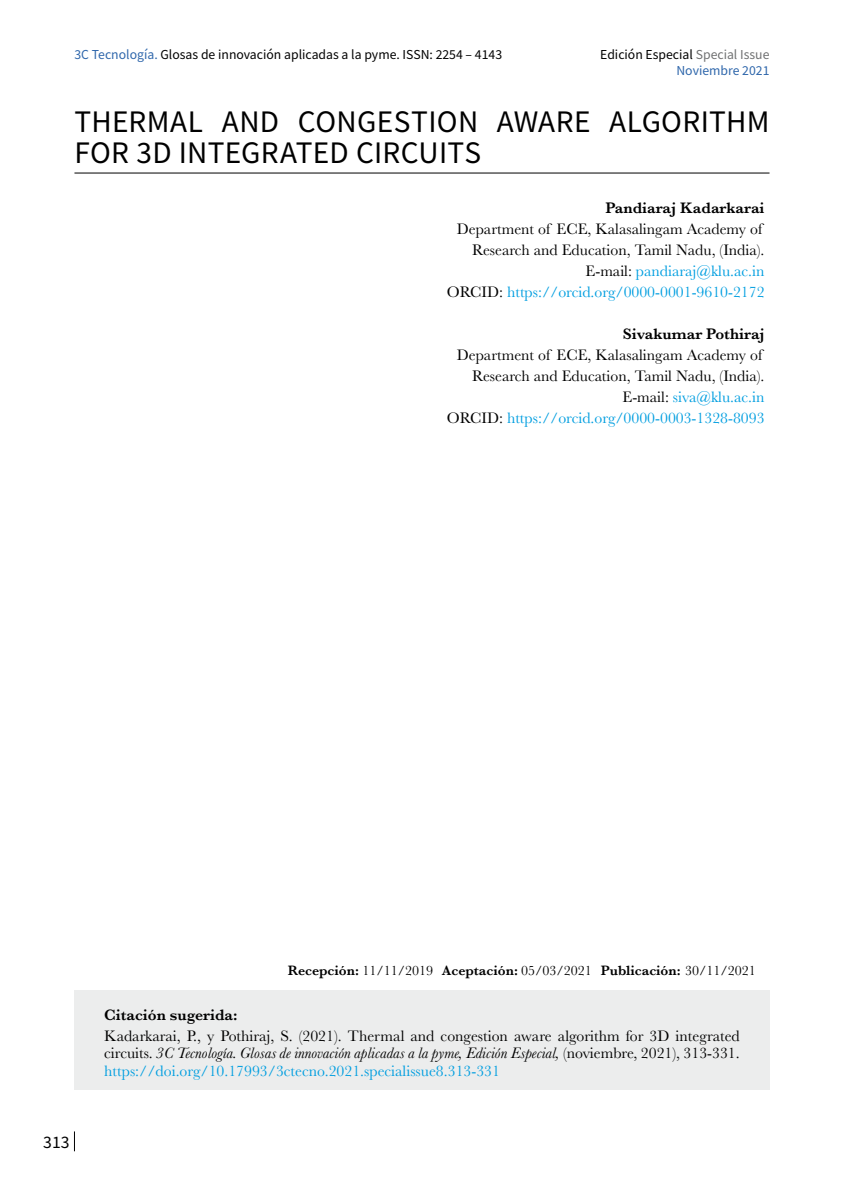
<style>
.page{position:relative;width:844px;height:1191px;background:#fff}
.page>*{position:absolute;margin:0;border:0;box-sizing:border-box;transform-origin:0 0}
.t1{font:28px/31.5px "Noto Sans HK";letter-spacing:.01em;color:#000}
.t2{font:15.75px/21px "Baskerville";color:#000;text-align:right}
.t3{font:600 15.75px "Baskerville";color:#000}
.t4{font:15.75px "Noto Sans HK";color:#000}
.t5{font:600 14px "Baskerville";color:#000}
.t6{font:12.25px/15.8px "Noto Sans HK";color:#000;text-align:right}
.s1{color:#2e66ab}
.s2{color:#707172}
.s3{color:#009ee0}
.s4{font-weight:400}
.s5{font-style:italic}
</style>
<div class="page">
<svg style="left:74px;top:1131px;width:1px;height:20px"></svg>
<div style="left:74px;top:990px;width:695px;height:100px;background:#eceded"></div>
<hr style="left:74px;top:173px;width:695px;height:1px;background:#000">
<p class="t6" style="left:74px;top:47px;width:429px"><span class="s1">3C Tecnología.</span> Glosas de innovación aplicadas a la pyme. ISSN: 2254 – 4143</p>
<p class="t6" style="left:600px;top:47px;width:171px">Edición Especial <span class="s2">Special Issue<br></span><span class="s1">Noviembre 2021</span></p>
<h1 class="t1" style="left:74px;top:106px;width:696px">THERMAL AND CONGESTION AWARE ALGORITHM<br>FOR 3D INTEGRATED CIRCUITS</h1>
<p class="t3" style="left:605px;top:197px;width:160px">Pandiaraj Kadarkarai</p>
<p class="t2" style="left:447px;top:219px;width:319px">Department of ECE, Kalasalingam Academy of Research and Education, Tamil Nadu, (India).<br>E-mail: <span class="s3">pandiaraj@klu.ac.in<br></span>ORCID: <span class="s3">https://orcid.org/0000-0001-9610-2172</span></p>
<p class="t3" style="left:622px;top:323px;width:143px">Sivakumar Pothiraj</p>
<p class="t2" style="left:447px;top:345px;width:319px">Department of ECE, Kalasalingam Academy of Research and Education, Tamil Nadu, (India).<br>E-mail: <span class="s3">siva@klu.ac.in<br></span>ORCID: <span class="s3">https://orcid.org/0000-0003-1328-8093</span></p>
<p class="t5" style="left:288px;top:961px;width:469px">Recepción: <span class="s4">11/11/2019</span> Aceptación: <span class="s4">05/03/2021</span> Publicación: <span class="s4">30/11/2021</span></p>
<p class="t4" style="left:43px;top:1133px;width:28px">313</p>
<p class="t3" style="left:104px;top:1003px;width:135px">Citación sugerida:</p>
<p class="t2" style="left:104px;top:1027px;width:637px;line-height:17.5px;text-align:justify">Kadarkarai, P., y Pothiraj, S. (2021). Thermal and congestion aware algorithm for 3D integrated circuits. <span class="s5">3C Tecnología. Glosas de innovación aplicadas a la pyme, Edición Especial,</span> (noviembre, 2021), 313-331. <span class="s3">https://doi.org/10.17993/3ctecno.2021.specialissue8.313-331</span></p>
</div>
